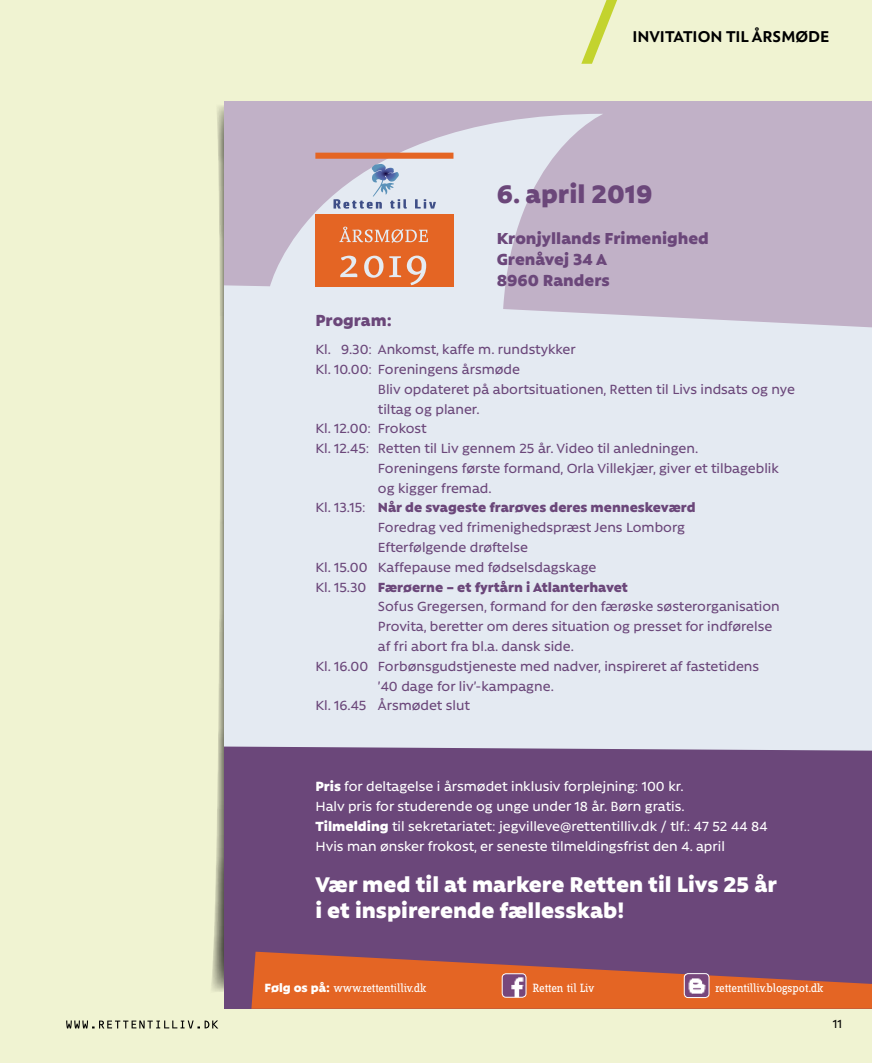
<style>
.page{position:relative;width:872px;height:1063px;background:#fff}
.page>*{position:absolute;margin:0;border:0;box-sizing:border-box;transform-origin:0 0}
.t1{font:900 28.95px "Rawson Pro";color:#6b477a}
.t2{font:900 24.3px/26px "Rawson Pro";color:#fff}
.t3{font:900 18.3px/21.3px "Rawson Pro";color:#6b477a}
.t4{font:700 18px "Rawson Pro";color:#000}
.t5{font:500 15.15px "Rawson Pro";color:#6b477a}
.t6{font:500 15.15px/19.8px "Rawson Pro";color:#fff}
.t7{font:900 15.15px "Rawson Pro";color:#6b477a}
.t8{font:500 13.5px "Rawson Pro";color:#000}
.t9{font:12.45px "Zine Slab Dis OT";letter-spacing:-.01em;color:#fff}
.s1{font-weight:500}
.s2{font-weight:900}
.s3{font-family:"Rawson Pro";font-weight:900;font-size:13.65px}
</style>
<div class="page">
<div style="left:1px;top:0;width:871px;height:1063px;background:#f0f3d2"></div>
<svg style="left:211px;top:105px;width:13px;height:887px"></svg>
<svg style="left:224px;top:114px;width:648px;height:632px;background:#dcdce8"></svg>
<div style="left:224px;top:746px;width:648px;height:263px;background:#6b477a"></div>
<div style="left:315px;top:215px;width:138px;height:72px;background:#e46524"></div>
<svg style="left:340px;top:256px;width:86px;height:29px"></svg>
<svg style="left:339px;top:227px;width:89px;height:16px"></svg>
<svg style="left:415px;top:199px;width:21px;height:10px"></svg>
<svg style="left:333px;top:164px;width:74px;height:45px;background:#bdc4d8"></svg>
<div style="left:315px;top:153px;width:138px;height:6px;background:#e46524"></div>
<svg style="left:251px;top:952px;width:621px;height:57px;background:#c05e41"></svg>
<svg style="left:581px;top:0;width:36px;height:64px"></svg>
<svg style="left:66px;top:1021px;width:152px;height:7px"></svg>
<p class="t4" style="left:632px;top:26px;width:199px">INVITATION TIL ÅRSMØDE</p>
<p class="t4" style="left:711px;top:26px;width:120px">ÅRSMØDE 2019</p>
<h1 class="t1" style="left:497px;top:176px;width:157px">6. april 2019</h1>
<p class="t3" style="left:497px;top:227px;width:214px">Kronjyllands Frimenighed<br>Grenåvej 34 A<br>8960 Randers</p>
<p class="t3" style="left:315px;top:309px;width:78px">Program:</p>
<p class="t5" style="left:315px;top:341px;width:262px">Kl. 9.30: Ankomst, kaffe m. rundstykker</p>
<p class="t5" style="left:315px;top:361px;width:206px">Kl. 10.00: Foreningens årsmøde</p>
<p class="t5" style="left:378px;top:381px;width:418px">Bliv opdateret på abortsituationen, Retten til Livs indsats og nye</p>
<p class="t5" style="left:378px;top:400px;width:103px">tiltag og planer.</p>
<p class="t5" style="left:315px;top:420px;width:113px">Kl. 12.00: Frokost</p>
<p class="t5" style="left:315px;top:440px;width:384px">Kl. 12.45: Retten til Liv gennem 25 år. Video til anledningen.</p>
<p class="t5" style="left:378px;top:460px;width:402px">Foreningens første formand, Orla Villekjær, giver et tilbageblik</p>
<p class="t5" style="left:378px;top:480px;width:115px">og kigger fremad.</p>
<p class="t7" style="left:315px;top:498px;width:382px"><span class="s1">Kl. 13.15:</span> Når de svageste frarøves deres menneskeværd</p>
<p class="t5" style="left:378px;top:519px;width:308px">Foredrag ved frimenighedspræst Jens Lomborg</p>
<p class="t5" style="left:378px;top:539px;width:152px">Efterfølgende drøftelse</p>
<p class="t5" style="left:315px;top:559px;width:282px">Kl. 15.00 Kaffepause med fødselsdagskage</p>
<p class="t7" style="left:315px;top:578px;width:314px"><span class="s1">Kl. 15.30</span> Færøerne – et fyrtårn i Atlanterhavet</p>
<p class="t5" style="left:378px;top:598px;width:403px">Sofus Gregersen, formand for den færøske søsterorganisation</p>
<p class="t5" style="left:378px;top:618px;width:396px">Provita, beretter om deres situation og presset for indførelse</p>
<p class="t5" style="left:378px;top:638px;width:198px">af fri abort fra bl.a. dansk side.</p>
<p class="t5" style="left:315px;top:658px;width:445px">Kl. 16.00 Forbønsgudstjeneste med nadver, inspireret af fastetidens</p>
<p class="t5" style="left:378px;top:677px;width:177px">’40 dage for liv’-kampagne.</p>
<p class="t5" style="left:315px;top:697px;width:156px">Kl. 16.45 Årsmødet slut</p>
<p class="t6" style="left:315px;top:776px;width:454px"><span class="s2">Pris</span> for deltagelse i årsmødet inklusiv forplejning: 100 kr.<br>Halv pris for studerende og unge under 18 år. Børn gratis.<br><span class="s2">Tilmelding</span> til sekretariatet: jegvilleve@rettentilliv.dk / tlf.: 47 52 44 84<br>Hvis man ønsker frokost, er seneste tilmeldingsfrist den 4. april</p>
<h2 class="t2" style="left:315px;top:870px;width:463px">Vær med til at markere Retten til Livs 25 år i et inspirerende fællesskab!</h2>
<p class="t9" style="left:264px;top:982px;width:163px"><span class="s3">Følg os på:</span> www.rettentilliv.dk</p>
<p class="t9" style="left:533px;top:982px;width:63px">Retten til Liv</p>
<p class="t9" style="left:715px;top:982px;width:109px">rettentilliv.blogspot.dk</p>
<p class="t8" style="left:833px;top:1016px;width:11px">11</p>
</div>
